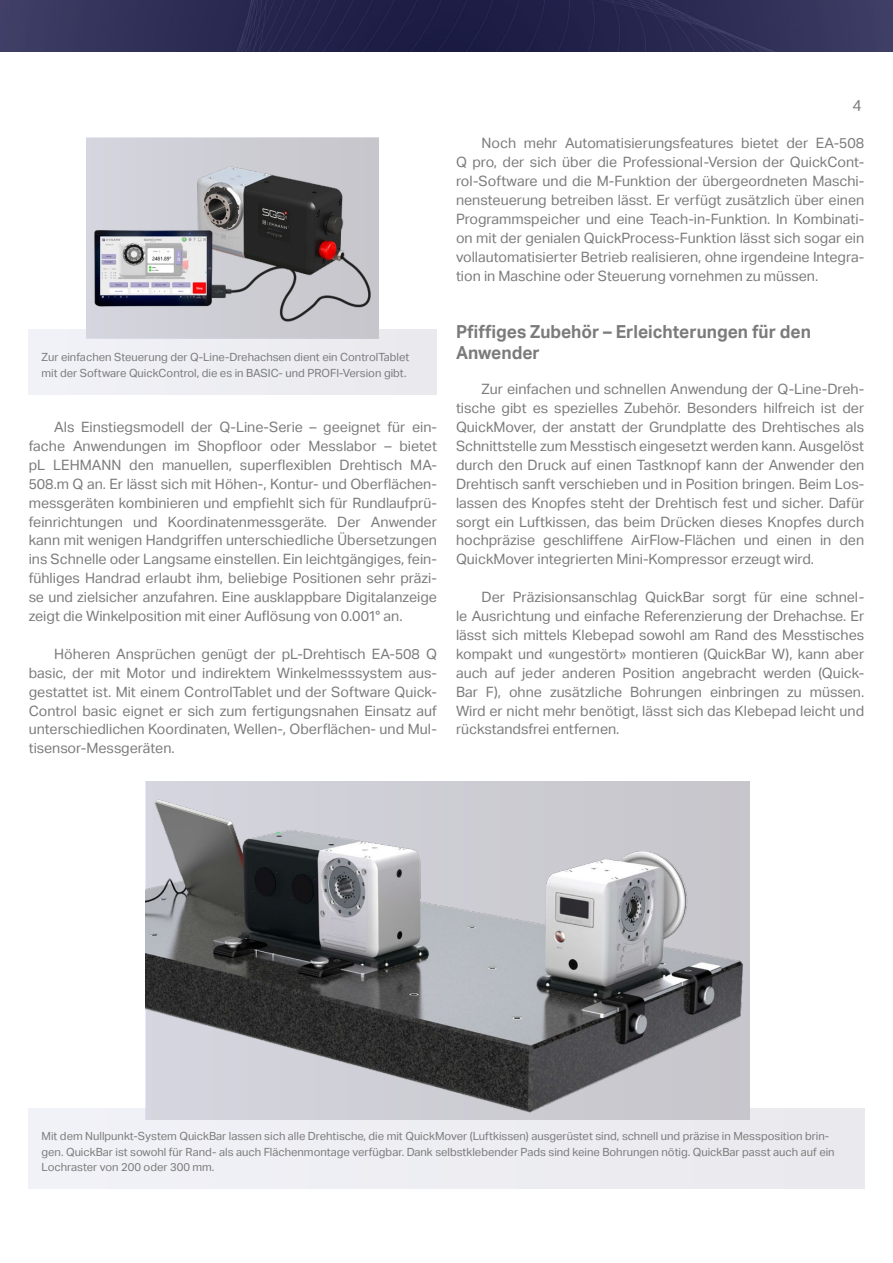
<style>
.page{position:relative;width:893px;height:1263px;background:#fff}
.page>*{position:absolute;margin:0;border:0;box-sizing:border-box;transform-origin:0 0}
.t1{font:700 18px/21.8px "Aktiv Grotesk Trial";color:#7a7b7a;scale:.96 1}
.t2{font:15.75px "Aktiv Grotesk Trial";color:#7a7b7a}
.t3{font:14.25px/18.9px "Aktiv Grotesk Trial";color:#7a7b7a;text-align:justify}
.t4{font:11.25px/15.8px "Aktiv Grotesk Trial";color:#7a7b7a}
</style>
<div class="page">
<img style="left:0;top:0;width:893px;height:51px">
<div style="left:29px;top:330px;width:408px;height:64px;background:#ededf2"></div>
<div style="left:87px;top:138px;width:292px;height:200px;background:#cfcfd6"></div>
<img style="left:94px;top:142px;width:285px;height:182px">
<div style="left:29px;top:1108px;width:835px;height:80px;background:#ededf2"></div>
<div style="left:146px;top:781px;width:603px;height:338px;background:#cbcbd2"></div>
<img style="left:146px;top:790px;width:598px;height:329px">
<p class="t2" style="left:852px;top:96px;width:11px">4</p>
<p class="t4" style="left:42px;top:349px;width:369px">Zur einfachen Steuerung der Q-Line-Drehachsen dient ein ControlTablet mit der Software QuickControl, die es in BASIC- und PROFI-Version gibt.</p>
<p class="t3" style="left:29px;top:418px;width:410px;text-indent:26px">Als Einstiegsmodell der Q-Line-Serie – geeignet für ein&shy;fache Anwendungen im Shopfloor oder Messlabor – bietet pL LEHMANN den manuellen, superflexiblen Drehtisch MA-508.m Q an. Er lässt sich mit Höhen-, Kontur- und Oberflächen&shy;messgeräten kombinieren und empfiehlt sich für Rundlaufprü&shy;feinrichtungen und Koordinatenmessgeräte. Der Anwender kann mit wenigen Handgriffen unterschiedliche Übersetzungen ins Schnelle oder Langsame einstellen. Ein leichtgängiges, fein&shy;fühliges Handrad erlaubt ihm, beliebige Positionen sehr präzi&shy;se und zielsicher anzufahren. Eine ausklappbare Digitalanzeige zeigt die Winkelposition mit einer Auflösung von 0.001° an.</p>
<p class="t3" style="left:29px;top:644px;width:410px;text-indent:26px">Höheren Ansprüchen genügt der pL-Drehtisch EA-508 Q basic, der mit Motor und indirektem Winkelmesssystem aus&shy;gestattet ist. Mit einem ControlTablet und der Software Quick-Control basic eignet er sich zum fertigungsnahen Einsatz auf unterschiedlichen Koordinaten, Wellen-, Oberflächen- und Mul&shy;tisensor-Messgeräten.</p>
<p class="t3" style="left:456px;top:134px;width:410px;text-indent:26px">Noch mehr Automatisierungsfeatures bietet der EA-508<br>Q pro, der sich über die Professional-Version der QuickCont&shy;rol-Software und die M-Funktion der übergeordneten Maschi&shy;nensteuerung betreiben lässt. Er verfügt zusätzlich über einen Programmspeicher und eine Teach-in-Funktion. In Kombinati&shy;on mit der genialen QuickProcess-Funktion lässt sich sogar ein vollautomatisierter Betrieb realisieren, ohne irgendeine Integra&shy;tion in Maschine oder Steuerung vornehmen zu müssen.</p>
<p class="t1" style="left:456px;top:320px;width:371px">Pfiffiges Zubehör – Erleichterungen für den<br>Anwender</p>
<p class="t3" style="left:456px;top:380px;width:410px;text-indent:26px">Zur einfachen und schnellen Anwendung der Q-Line-Dreh&shy;tische gibt es spezielles Zubehör. Besonders hilfreich ist der QuickMover, der anstatt der Grundplatte des Drehtisches als Schnittstelle zum Messtisch eingesetzt werden kann. Ausgelöst durch den Druck auf einen Tastknopf kann der Anwender den Drehtisch sanft verschieben und in Position bringen. Beim Los&shy;lassen des Knopfes steht der Drehtisch fest und sicher. Dafür sorgt ein Luftkissen, das beim Drücken dieses Knopfes durch hochpräzise geschliffene AirFlow-Flächen und einen in den QuickMover integrierten Mini-Kompressor erzeugt wird.</p>
<p class="t3" style="left:456px;top:588px;width:410px;text-indent:26px">Der Präzisionsanschlag QuickBar sorgt für eine schnel&shy;le Ausrichtung und einfache Referenzierung der Drehachse. Er lässt sich mittels Klebepad sowohl am Rand des Messtisches kompakt und «ungestört» montieren (QuickBar W), kann aber auch auf jeder anderen Position angebracht werden (Quick-Bar F), ohne zusätzliche Bohrungen einbringen zu müssen.<br>Wird er nicht mehr benötigt, lässt sich das Klebepad leicht und rückstandsfrei entfernen.</p>
<p class="t4" style="left:42px;top:1128px;width:795px">Mit dem Nullpunkt-System QuickBar lassen sich alle Drehtische, die mit QuickMover (Luftkissen) ausgerüstet sind, schnell und präzise in Messposition brin&shy;gen. QuickBar ist sowohl für Rand- als auch Flächenmontage verfügbar. Dank selbstklebender Pads sind keine Bohrungen nötig. QuickBar passt auch auf ein<br>Lochraster von 200 oder 300 mm.</p>
</div>
